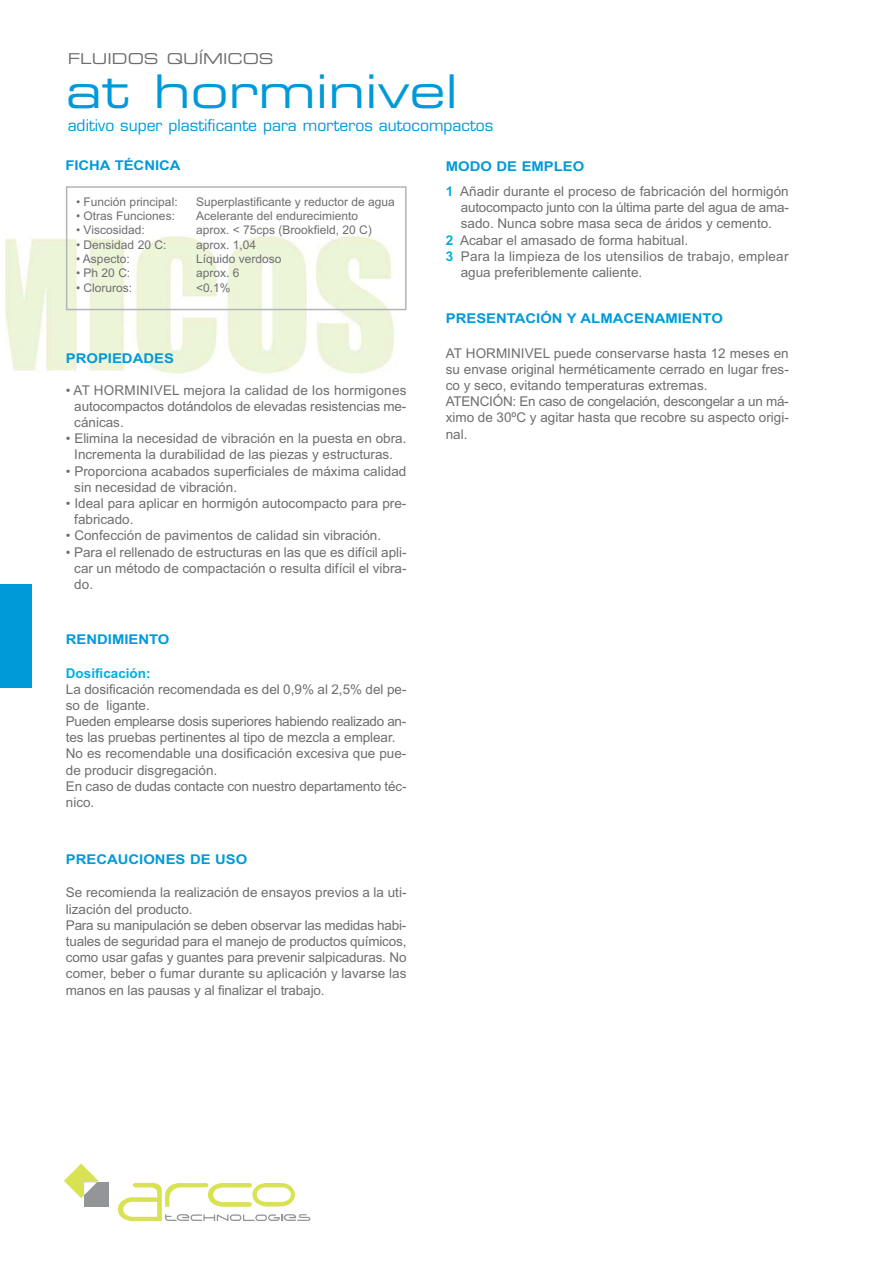
<style>
.page{position:relative;width:893px;height:1263px;background:#fff}
.page>*{position:absolute;margin:0;border:0;box-sizing:border-box;transform-origin:0 0}
.t1{font:46.5px "Eurostile Extended Two";color:#009ad9}
.t2{font:15.75px "Eurostile";color:#009ad9}
.t3{font:15px "Eurostile Extended Two";color:#6d6e70}
.t4{font:13.5px/16.2px "Arial MS";color:#6d6e70}
.t5{font:13.5px "Arial Bold MS";color:#009ad9;scale:1.1 1}
.t6{font:13.5px "Arial Bold MS";color:#00afe1}
.t7{font:12px/14.4px "Arial MS";color:#6d6e70}
.s1{font-family:"Arial Bold MS";color:#00afe1}
</style>
<div class="page">
<svg style="left:1px;top:186px;width:406px;height:1036px"></svg>
<p class="t3" style="left:68px;top:54px;width:207px">FLUIDOS QUÍMICOS</p>
<h1 class="t1" style="left:66px;top:74px;width:393px">at horminivel</h1>
<p class="t2" style="left:68px;top:119px;width:427px">aditivo super plastificante para morteros autocompactos</p>
<p class="t5" style="left:65px;top:158px;width:106px">FICHA TÉCNICA</p>
<p class="t7" style="left:76px;top:195px;width:103px">• Función principal:</p>
<p class="t7" style="left:76px;top:210px;width:100px">• Otras Funciones:</p>
<p class="t7" style="left:76px;top:224px;width:70px">• Viscosidad:</p>
<p class="t7" style="left:76px;top:238px;width:92px">• Densidad 20 C:</p>
<p class="t7" style="left:76px;top:253px;width:55px">• Aspecto:</p>
<p class="t7" style="left:76px;top:267px;width:56px">• Ph 20 C:</p>
<p class="t7" style="left:76px;top:282px;width:58px">• Cloruros:</p>
<p class="t5" style="left:446px;top:158px;width:127px">MODO DE EMPLEO</p>
<p class="t4" style="left:446px;top:185px;width:344px"><span class="s1">1</span> Añadir durante el proceso de fabricación del hormigón</p>
<p class="t4" style="left:461px;top:201px;width:329px">autocompacto junto con la última parte del agua de ama-</p>
<p class="t4" style="left:461px;top:217px;width:313px">sado. Nunca sobre masa seca de áridos y cemento.</p>
<p class="t4" style="left:446px;top:233px;width:244px"><span class="s1">2</span> Acabar el amasado de forma habitual.</p>
<p class="t4" style="left:446px;top:249px;width:344px"><span class="s1">3</span> Para la limpieza de los utensilios de trabajo, emplear</p>
<p class="t4" style="left:461px;top:266px;width:183px">agua preferiblemente caliente.</p>
<p class="t7" style="left:196px;top:195px;width:200px">Superplastificante y reductor de agua<br>Acelerante del endurecimiento<br>aprox. &lt; 75cps (Brookfield, 20 C) aprox. 1,04<br>Líquido verdoso<br>aprox. 6<br>&lt;0.1%</p>
<p class="t5" style="left:66px;top:351px;width:100px">PROPIEDADES</p>
<p class="t4" style="left:74px;top:383px;width:333px;text-align:justify;text-indent:-8px">• AT HORMINIVEL mejora la calidad de los hormigones autocompactos dotándolos de elevadas resistencias me&shy;cánicas.</p>
<p class="t4" style="left:66px;top:432px;width:342px;text-align:center">• Elimina la necesidad de vibración en la puesta en obra.<br>Incrementa la durabilidad de las piezas y estructuras.</p>
<p class="t4" style="left:74px;top:464px;width:333px;text-indent:-8px">• Proporciona acabados superficiales de máxima calidad sin necesidad de vibración.</p>
<p class="t4" style="left:74px;top:496px;width:333px;text-indent:-8px">• Ideal para aplicar en hormigón autocompacto para pre&shy;fabricado.</p>
<p class="t4" style="left:66px;top:529px;width:317px">• Confección de pavimentos de calidad sin vibración.</p>
<p class="t4" style="left:74px;top:545px;width:334px;text-align:justify;text-indent:-8px">• Para el rellenado de estructuras en las que es difícil apli&shy;car un método de compactación o resulta difícil el vibra&shy;do.</p>
<p class="t5" style="left:66px;top:631px;width:96px">RENDIMIENTO</p>
<p class="t6" style="left:66px;top:665px;width:86px">Dosificación:</p>
<p class="t4" style="left:66px;top:682px;width:342px">La dosificación recomendada es del 0,9% al 2,5% del pe&shy;so de ligante.<br>Pueden emplearse dosis superiores habiendo realizado an&shy;tes las pruebas pertinentes al tipo de mezcla a emplear.<br>No es recomendable una dosificación excesiva que pue&shy;de producir disgregación.<br>En caso de dudas contacte con nuestro departamento téc&shy;nico.</p>
<p class="t5" style="left:66px;top:852px;width:166px">PRECAUCIONES DE USO</p>
<p class="t4" style="left:66px;top:886px;width:342px">Se recomienda la realización de ensayos previos a la uti&shy;lización del producto.<br>Para su manipulación se deben observar las medidas habi&shy;tuales de seguridad para el manejo de productos químicos, como usar gafas y guantes para prevenir salpicaduras. No comer, beber o fumar durante su aplicación y lavarse las manos en las pausas y al finalizar el trabajo.</p>
<p class="t5" style="left:446px;top:311px;width:253px">PRESENTACIÓN Y ALMACENAMIENTO</p>
<p class="t4" style="left:446px;top:346px;width:344px">AT HORMINIVEL puede conservarse hasta 12 meses en su envase original herméticamente cerrado en lugar fres&shy;co y seco, evitando temperaturas extremas.<br>ATENCIÓN: En caso de congelación, descongelar a un má&shy;ximo de 30ºC y agitar hasta que recobre su aspecto origi&shy;nal.</p>
</div>
